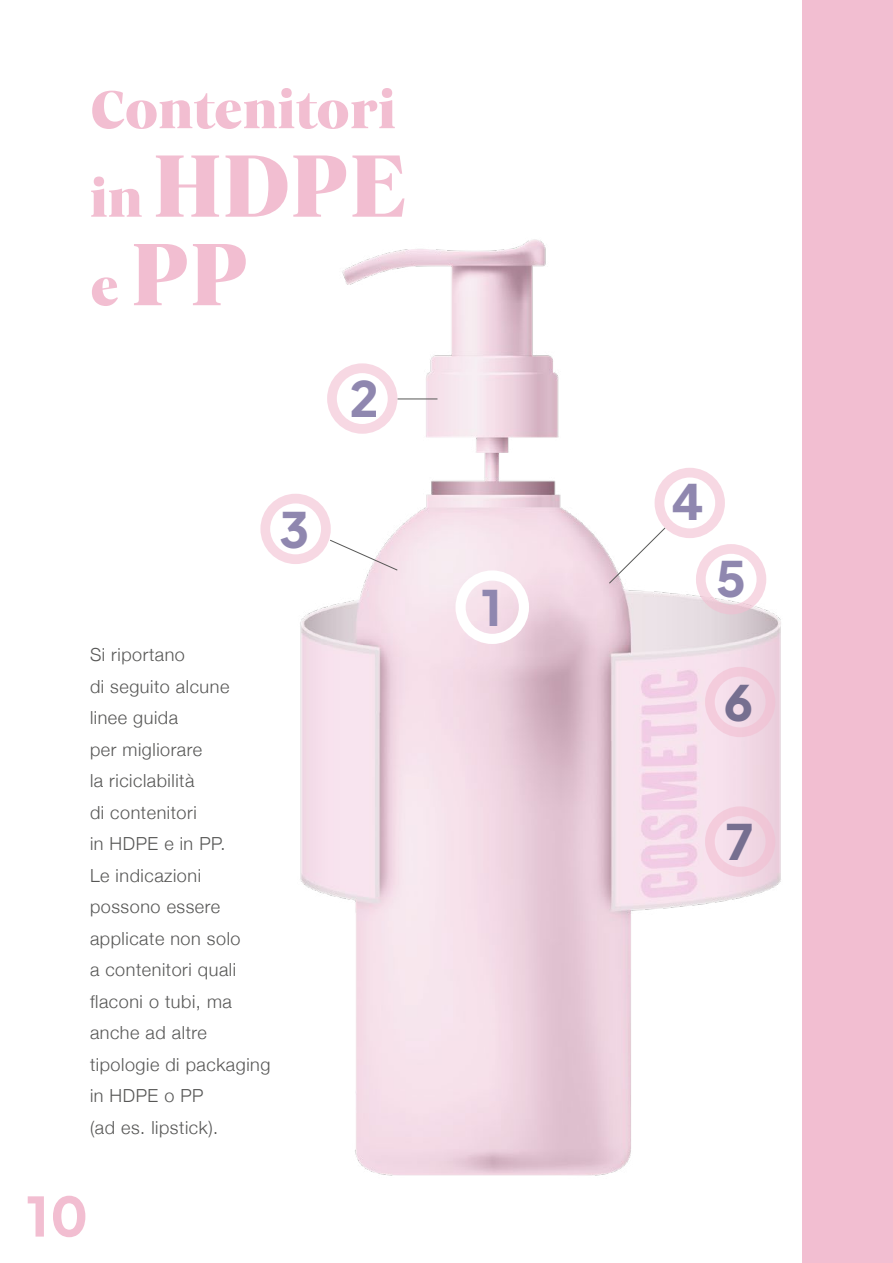
<style>
.page{position:relative;width:893px;height:1263px;background:#fff}
.page>*{position:absolute;margin:0;border:0;box-sizing:border-box;transform-origin:0 0}
.t1{font:90px/88.5px "Carelia Upright";color:#f2bed1}
.t2{font:54px "Carelia Upright";color:#f2bed1}
.t3{font:800 54px "Plus Jakarta Sans";color:#f2bed1}
.t4{font:800 48.6px "Plus Jakarta Sans";color:#8f87af}
.t5{font:800 48.6px "Plus Jakarta Sans";color:#766f90}
.t6{font:300 18px/31.5px "Helvetica Neue";letter-spacing:.03em;color:#575756}
.s1{font-size:54px}
</style>
<div class="page">
<div style="left:803px;top:0;width:90px;height:1263px;background:#f2bed1"></div>
<img style="left:271px;top:165px;width:532px;height:1030px">
<hr style="left:397px;top:399px;width:40px;height:1px;background:#575756">
<svg style="left:608px;top:527px;width:58px;height:57px"></svg>
<div style="left:327px;top:363px;width:70px;height:71px;border:10px solid #f2bed1;border-radius:50%"></div>
<div style="left:455px;top:570px;width:74px;height:74px;border:10px solid #fff;border-radius:50%"></div>
<div style="left:655px;top:468px;width:70px;height:70px;border:10px solid #f2bed1;border-radius:50%"></div>
<div style="left:696px;top:544px;width:70px;height:70px;border:10px solid #f2bed1;border-radius:50%"></div>
<div style="left:705px;top:667px;width:70px;height:70px;border:10px solid #f2bed1;border-radius:50%"></div>
<div style="left:705px;top:806px;width:70px;height:71px;border:10px solid #f2bed1;border-radius:50%"></div>
<div style="left:260px;top:494px;width:71px;height:70px;border:10px solid #f2bed1;border-radius:50%"></div>
<svg style="left:329px;top:539px;width:69px;height:32px"></svg>
<h2 class="t2" style="left:90px;top:78px;width:307px">Contenitori</h2>
<h1 class="t1" style="left:90px;top:141px;width:320px"><span class="s1">in</span> HDPE <span class="s1">e</span> PP</h1>
<h3 class="t4" style="left:279px;top:485px;width:31px">3</h3>
<p class="t6" style="left:90px;top:638px;width:182px">Si riportano<br>di seguito alcune linee guida<br>per migliorare<br>la riciclabilità<br>di contenitori<br>in HDPE e in PP.<br>Le indicazioni possono essere applicate non solo<br>a contenitori quali flaconi o tubi, ma anche ad altre tipologie di packaging in HDPE o PP<br>(ad es. lipstick).</p>
<h2 class="t3" style="left:26px;top:1167px;width:63px">10</h2>
<h3 class="t4" style="left:349px;top:354px;width:30px">2</h3>
<h3 class="t4" style="left:481px;top:563px;width:22px">1</h3>
<h3 class="t4" style="left:671px;top:457px;width:34px">4</h3>
<h3 class="t4" style="left:716px;top:534px;width:31px">5</h3>
<h3 class="t5" style="left:724px;top:658px;width:31px">6</h3>
<h3 class="t5" style="left:726px;top:797px;width:29px">7</h3>
</div>
